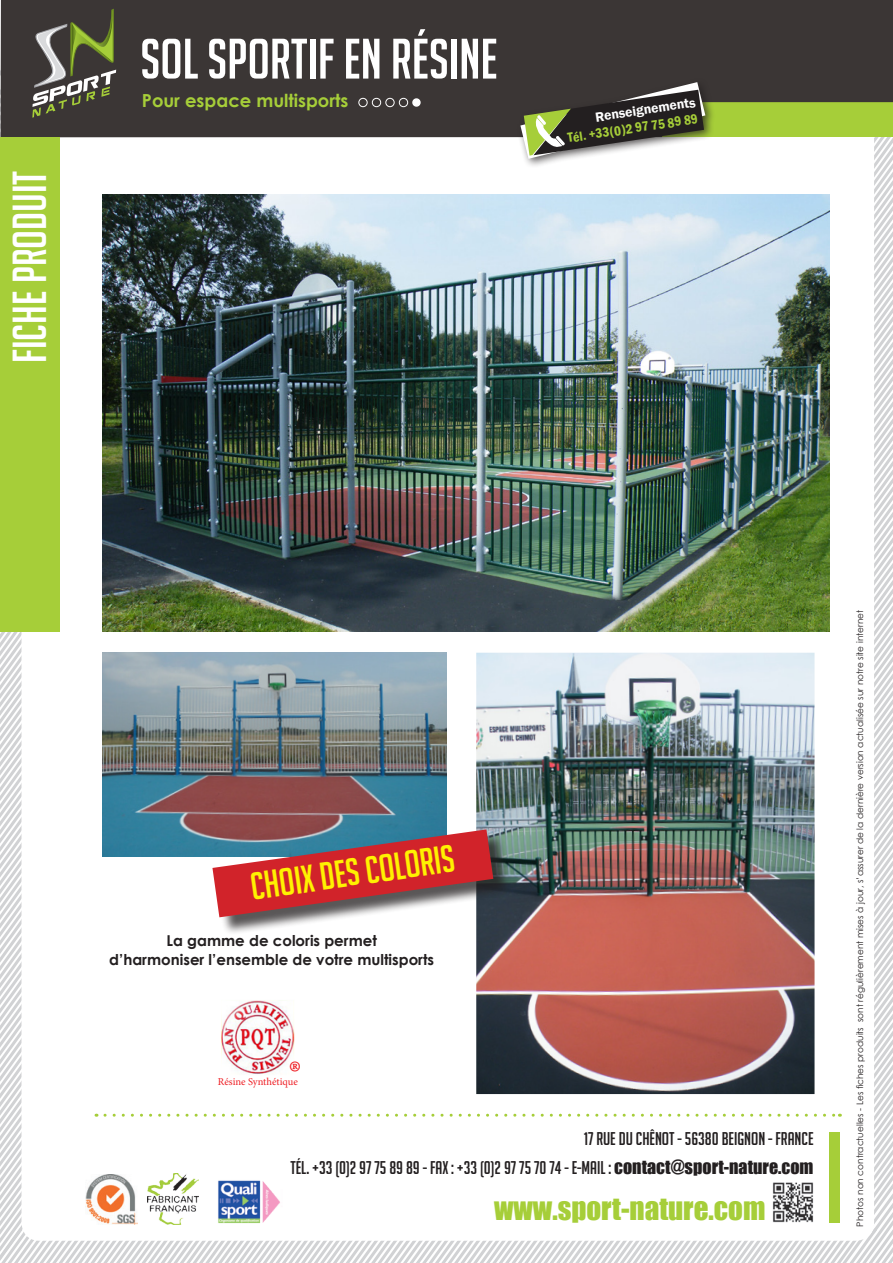
<style>
.page{position:relative;width:893px;height:1263px;background:#fff}
.page>*{position:absolute;margin:0;border:0;box-sizing:border-box;transform-origin:0 0}
.t1{font:55.5px "Big Noodle Titling";color:#fff}
.t2{font:46.5px "Big Noodle Titling";color:#fff}
.t3{font:38.7px "Minion Pro";color:#ee1d23}
.t4{font:37.95px "Big Noodle Titling";color:#fff101}
.t5{font:28.95px "Impact";color:#a6ce39}
.t6{font:18px "Big Noodle Titling";color:#231f20}
.t7{font:700 18px "Century Gothic";color:#a6ce39}
.t8{font:700 15px/19.5px "Century Gothic";color:#231f20;text-align:center}
.t9{font:600 condensed 13.8px/16.8px "Franklin Gothic";color:#a6ce39;text-align:right}
.t10{font:10.5px "Minion Pro";color:#ee1d23}
.t11{font:9px "Century Gothic";color:#231f20}
.s1{font-stretch:normal;color:#fff}
.s2{font-family:"Impact"}
</style>
<div class="page">
<div style="left:1px;top:0;width:892px;height:5px;background:#3b3635"></div>
<img style="left:0;top:5px;width:893px;height:1258px">
<img style="left:218px;top:995px;width:82px;height:82px">
<p class="t2" style="left:5px;top:363px;width:194px;rotate:-90deg">FICHE PRODUIT</p>
<p class="t1" style="left:140px;top:29px;width:359px">SOL SPORTIF EN RÉSINE</p>
<p class="t7" style="left:142px;top:87px;width:208px">Pour espace multisports</p>
<p class="t9" style="left:564px;top:112px;width:133px;rotate:-8deg"><span class="s1">Renseignements<br></span>Tél. +33(0)2 97 75 89 89</p>
<p class="t4" style="left:248px;top:866px;width:207px;rotate:-8deg">CHOIX DES COLORIS</p>
<p class="t8" style="left:109px;top:930px;width:326px">La gamme de coloris permet<br>d’harmoniser l’ensemble de votre multisports</p>
<p class="t3" style="left:289px;top:1049px;width:14px">®</p>
<p class="t10" style="left:218px;top:1075px;width:82px">Résine Synthétique</p>
<p class="t6" style="left:584px;top:1129px;width:231px">17 RUE DU CHÊNOT - 56380 BEIGNON - FRANCE</p>
<p class="t6" style="left:290px;top:1157px;width:525px">TÉL. +33 (0)2 97 75 89 89 - FAX : +33 (0)2 97 75 70 74 - E-MAIL : <span class="s2">CONTACT@SPORT-NATURE.COM</span></p>
<p class="t5" style="left:494px;top:1186px;width:273px">WWW.SPORT-NATURE.COM</p>
<p class="t11" style="left:854px;top:1226px;width:618px;rotate:-90deg">Photos non contractuelles - Les fiches produits sont régulièrement mises à jour, s’assurer de la dernière version actualisée sur notre site internet</p>
</div>
